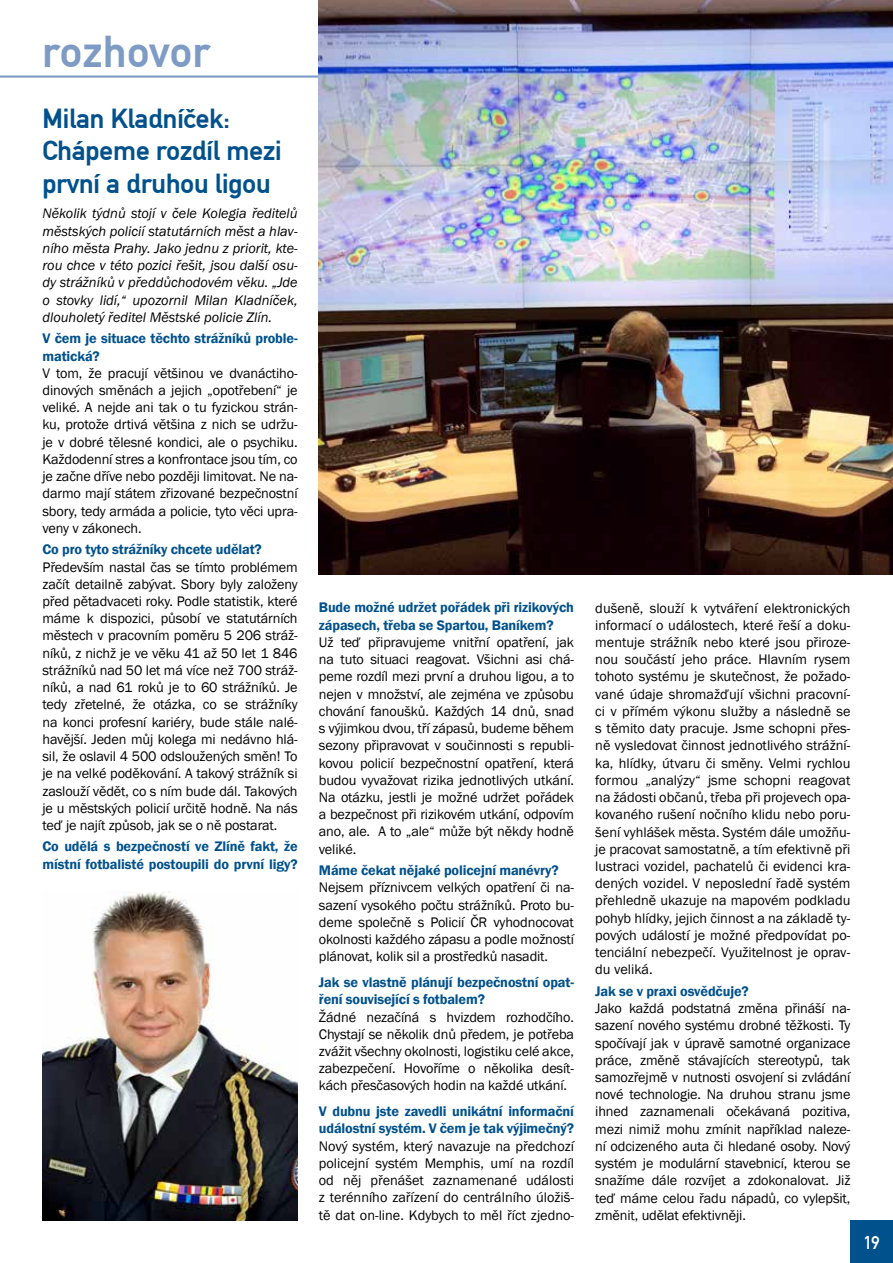
<style>
.page{position:relative;width:893px;height:1263px;background:#fff}
.page>*{position:absolute;margin:0;border:0;box-sizing:border-box;transform-origin:0 0}
.t1{font:43.5px "Norma Zlin Hxx CE Bold";letter-spacing:.02em;color:#7d9bc4}
.t2{font:27px/32.5px "Norma Zlin Hxx CE Bold";color:#00518c}
.t3{font:18px "Norma Zlin Hxx CE";color:#fff}
.t4{font:14.25px/17.2px "Franklin Gothic";letter-spacing:-.01em;color:#000;text-align:justify}
.t5{font:600 14.25px/17.2px "Franklin Gothic";letter-spacing:-.01em;color:#00518c}
.t6{font:italic 14.25px/17.2px "Franklin Gothic";color:#000;text-align:justify}
</style>
<div class="page">
<hr style="left:0;top:75px;width:893px;height:3px;background:#7d9bc4">
<div style="left:850px;top:1220px;width:43px;height:43px;background:#00518c"></div>
<img style="left:319px;top:0;width:574px;height:574px">
<img style="left:43px;top:891px;width:255px;height:329px">
<h1 class="t1" style="left:43px;top:27px;width:169px">rozhovor</h1>
<h2 class="t2" style="left:43px;top:102px;width:240px">Milan Kladníček:<br>Chápeme rozdíl mezi první a druhou ligou</h2>
<p class="t6" style="left:43px;top:205px;width:257px">Několik týdnů stojí v čele Kolegia ředitelů městských policií statutárních měst a hlav&shy;ního města Prahy. Jako jednu z priorit, kte&shy;rou chce v této pozici řešit, jsou další osu&shy;dy strážníků v předdůchodovém věku. „Jde o stovky lidí,“ upozornil Milan Kladníček, dlouholetý ředitel Městské policie Zlín.</p>
<p class="t5" style="left:43px;top:330px;width:257px">V čem je situace těchto strážníků proble&shy;matická?</p>
<p class="t4" style="left:43px;top:365px;width:257px">V tom, že pracují většinou ve dvanáctiho&shy;dinových směnách a jejich „opotřebení“ je veliké. A nejde ani tak o tu fyzickou strán&shy;ku, protože drtivá většina z nich se udržu&shy;je v dobré tělesné kondici, ale o psychiku.<br>Každodenní stres a konfrontace jsou tím, co je začne dříve nebo později limitovat. Ne na&shy;darmo mají státem zřizované bezpečnostní sbory, tedy armáda a policie, tyto věci upra&shy;veny v zákonech.</p>
<p class="t5" style="left:43px;top:541px;width:221px">Co pro tyto strážníky chcete udělat?</p>
<p class="t4" style="left:43px;top:558px;width:257px">Především nastal čas se tímto problémem začít detailně zabývat. Sbory byly založeny před pětadvaceti roky. Podle statistik, které máme k dispozici, působí ve statutárních městech v pracovním poměru 5 206 stráž&shy;níků, z nichž je ve věku 41 až 50 let 1 846 strážníků nad 50 let má více než 700 stráž&shy;níků, a nad 61 roků je to 60 strážníků. Je tedy zřetelné, že otázka, co se strážníky na konci profesní kariéry, bude stále nalé&shy;havější. Jeden můj kolega mi nedávno hlá&shy;sil, že oslavil 4 500 odsloužených směn! To je na velké poděkování. A takový strážník si zaslouží vědět, co s ním bude dál. Takových je u městských policií určitě hodně. Na nás teď je najít způsob, jak se o ně postarat.</p>
<p class="t5" style="left:43px;top:838px;width:257px">Co udělá s bezpečností ve Zlíně fakt, že místní fotbalisté postoupili do první ligy?</p>
<p class="t5" style="left:319px;top:599px;width:257px">Bude možné udržet pořádek při rizikových zápasech, třeba se Spartou, Baníkem?</p>
<p class="t4" style="left:319px;top:634px;width:257px">Už teď připravujeme vnitřní opatření, jak na tuto situaci reagovat. Všichni asi chá&shy;peme rozdíl mezi první a druhou ligou, a to nejen v množství, ale zejména ve způsobu chování fanoušků. Každých 14 dnů, snad s výjimkou dvou, tří zápasů, budeme během sezony připravovat v součinnosti s republi&shy;kovou policií bezpečnostní opatření, která budou vyvažovat rizika jednotlivých utkání.<br>Na otázku, jestli je možné udržet pořádek a bezpečnost při rizikovém utkání, odpovím ano, ale. A to „ale“ může být někdy hodně veliké.</p>
<p class="t5" style="left:319px;top:862px;width:241px">Máme čekat nějaké policejní manévry?</p>
<p class="t4" style="left:319px;top:879px;width:257px">Nejsem příznivcem velkých opatření či na&shy;sazení vysokého počtu strážníků. Proto bu&shy;deme společně s Policií ČR vyhodnocovat okolnosti každého zápasu a podle možností plánovat, kolik sil a prostředků nasadit.</p>
<p class="t5" style="left:319px;top:974px;width:257px">Jak se vlastně plánují bezpečnostní opat&shy;ření související s fotbalem?</p>
<p class="t4" style="left:319px;top:1008px;width:257px">Žádné nezačíná s hvizdem rozhodčího.<br>Chystají se několik dnů předem, je potřeba zvážit všechny okolnosti, logistiku celé akce, zabezpečení. Hovoříme o několika desít&shy;kách přesčasových hodin na každé utkání.</p>
<p class="t5" style="left:319px;top:1103px;width:257px">V dubnu jste zavedli unikátní informační událostní systém. V čem je tak výjimečný?</p>
<p class="t4" style="left:319px;top:1137px;width:257px">Nový systém, který navazuje na předchozí policejní systém Memphis, umí na rozdíl od něj přenášet zaznamenané události z terénního zařízení do centrálního úložiš&shy;tě dat on-line. Kdybych to měl říct zjedno-</p>
<p class="t4" style="left:595px;top:599px;width:257px">dušeně, slouží k vytváření elektronických informací o událostech, které řeší a doku&shy;mentuje strážník nebo které jsou přiroze&shy;nou součástí jeho práce. Hlavním rysem tohoto systému je skutečnost, že požado&shy;vané údaje shromažďují všichni pracovní&shy;ci v přímém výkonu služby a následně se s těmito daty pracuje. Jsme schopni přes&shy;ně vysledovat činnost jednotlivého strážní&shy;ka, hlídky, útvaru či směny. Velmi rychlou formou „analýzy“ jsme schopni reagovat na žádosti občanů, třeba při projevech opa&shy;kovaného rušení nočního klidu nebo poru&shy;šení vyhlášek města. Systém dále umožňu&shy;je pracovat samostatně, a tím efektivně při lustraci vozidel, pachatelů či evidenci kra&shy;dených vozidel. V neposlední řadě systém přehledně ukazuje na mapovém podkladu pohyb hlídky, jejich činnost a na základě ty&shy;pových událostí je možné předpovídat po&shy;tenciální nebezpečí. Využitelnost je oprav&shy;du veliká.</p>
<p class="t5" style="left:595px;top:983px;width:155px">Jak se v praxi osvědčuje?</p>
<p class="t4" style="left:595px;top:1000px;width:257px">Jako každá podstatná změna přináší na&shy;sazení nového systému drobné těžkosti. Ty spočívají jak v úpravě samotné organizace práce, změně stávajících stereotypů, tak samozřejmě v nutnosti osvojení si zvládání nové technologie. Na druhou stranu jsme ihned zaznamenali očekávaná pozitiva, mezi nimiž mohu zmínit například naleze&shy;ní odcizeného auta či hledané osoby. Nový systém je modulární stavebnicí, kterou se snažíme dále rozvíjet a zdokonalovat. Již teď máme celou řadu nápadů, co vylepšit, změnit, udělat efektivněji.</p>
<p class="t3" style="left:864px;top:1232px;width:17px">19</p>
</div>
